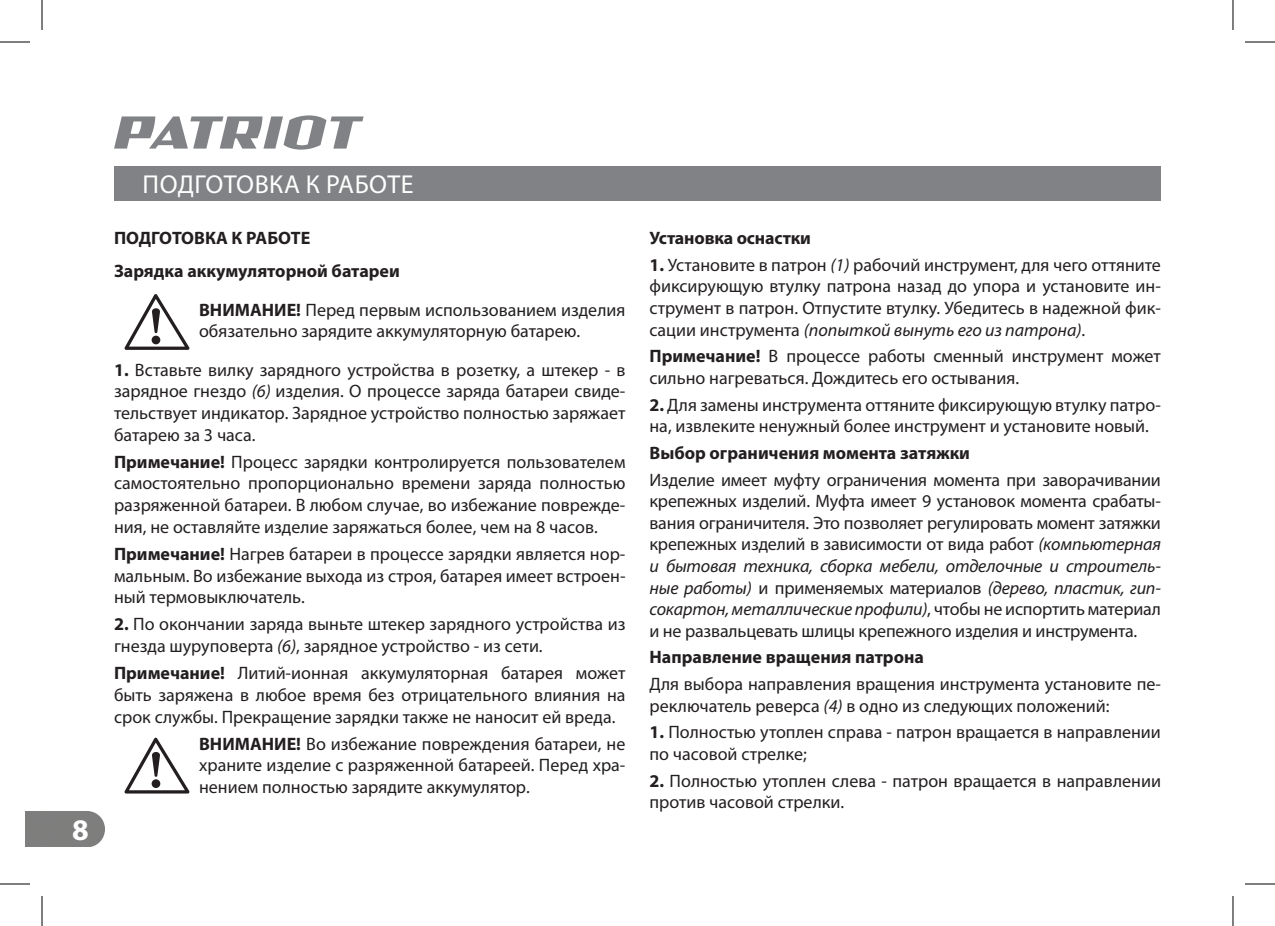
<style>
.page{position:relative;width:1275px;height:926px;background:#fff}
.page>*{position:absolute;margin:0;border:0;box-sizing:border-box;transform-origin:0 0}
.t1{font:700 30px "Myriad Pro";color:#fff}
.t2{font:26px "Myriad Pro";letter-spacing:.015em;color:#fff}
.t3{font:18px/21.6px "Myriad Pro";color:#231f20}
.t4{font:700 18px/33px "Myriad Pro";color:#231f20}
.s1{font-weight:700}
.s2{font-style:italic}
</style>
<div class="page">
<div style="left:25px;top:812px;width:79px;height:35px;background:#7e7e7d"></div>
<svg style="left:114px;top:115px;width:249px;height:35px"></svg>
<div style="left:114px;top:166px;width:1047px;height:34px;background:#808285"></div>
<svg style="left:124px;top:294px;width:66px;height:56px"></svg>
<svg style="left:124px;top:737px;width:66px;height:56px"></svg>
<hr style="left:0;top:42px;width:30px;height:1px;background:#000">
<hr style="left:1245px;top:42px;width:30px;height:1px;background:#000">
<hr style="left:0;top:884px;width:30px;height:1px;background:#000">
<hr style="left:1245px;top:884px;width:30px;height:1px;background:#000">
<hr style="left:42px;top:0;width:1px;height:30px;background:#000">
<hr style="left:42px;top:896px;width:1px;height:30px;background:#000">
<hr style="left:1232px;top:0;width:1px;height:30px;background:#000">
<hr style="left:1232px;top:896px;width:1px;height:30px;background:#000">
<h1 class="t1" style="left:72px;top:813px;width:18px">8</h1>
<h2 class="t2" style="left:143px;top:168px;width:272px">ПОДГОТОВКА К РАБОТЕ</h2>
<p class="t4" style="left:114px;top:222px;width:287px">ПОДГОТОВКА К РАБОТЕ<br>Зарядка аккумуляторной батареи</p>
<p class="t3" style="left:199px;top:298px;width:428px"><span class="s1">ВНИМАНИЕ!</span> Перед первым использованием изделия обязательно зарядите аккумуляторную батарею.</p>
<p class="t3" style="left:114px;top:359px;width:513px;text-align:justify"><span class="s1">1.</span> Вставьте вилку зарядного устройства в розетку, а штекер - в зарядное гнездо <span class="s2">(6)</span> изделия. О процессе заряда батареи свиде&shy;тельствует индикатор. Зарядное устройство полностью заряжает батарею за 3 часа.</p>
<p class="t3" style="left:114px;top:451px;width:513px;text-align:justify"><span class="s1">Примечание!</span> Процесс зарядки контролируется пользователем самостоятельно пропорционально времени заряда полностью разряженной батареи. В любом случае, во избежание поврежде&shy;ния, не оставляйте изделие заряжаться более, чем на 8 часов.</p>
<p class="t3" style="left:114px;top:543px;width:513px;text-align:justify"><span class="s1">Примечание!</span> Нагрев батареи в процессе зарядки является нор&shy;мальным. Во избежание выхода из строя, батарея имеет встроен&shy;ный термовыключатель.</p>
<p class="t3" style="left:114px;top:613px;width:513px"><span class="s1">2.</span> По окончании заряда выньте штекер зарядного устройства из гнезда шуруповерта <span class="s2">(6)</span>, зарядное устройство - из сети.</p>
<p class="t3" style="left:114px;top:662px;width:513px;text-align:justify"><span class="s1">Примечание!</span> Литий-ионная аккумуляторная батарея может быть заряжена в любое время без отрицательного влияния на срок службы. Прекращение зарядки также не наносит ей вреда.</p>
<p class="t3" style="left:199px;top:733px;width:428px;text-align:justify"><span class="s1">ВНИМАНИЕ!</span> Во избежание повреждения батареи, не храните изделие с разряженной батареей. Перед хра&shy;нением полностью зарядите аккумулятор.</p>
<p class="t4" style="left:649px;top:222px;width:163px">Установка оснастки</p>
<p class="t3" style="left:649px;top:254px;width:513px;text-align:justify"><span class="s1">1.</span> Установите в патрон <span class="s2">(1)</span> рабочий инструмент, для чего оттяните фиксирующую втулку патрона назад до упора и установите ин&shy;струмент в патрон. Отпустите втулку. Убедитесь в надежной фик&shy;сации инструмента <span class="s2">(попыткой вынуть его из патрона)</span>.</p>
<p class="t3" style="left:649px;top:345px;width:513px"><span class="s1">Примечание!</span> В процессе работы сменный инструмент может сильно нагреваться. Дождитесь его остывания.</p>
<p class="t3" style="left:649px;top:393px;width:513px"><span class="s1">2.</span> Для замены инструмента оттяните фиксирующую втулку патро&shy;на, извлеките ненужный более инструмент и установите новый.</p>
<p class="t4" style="left:649px;top:436px;width:322px">Выбор ограничения момента затяжки</p>
<p class="t3" style="left:649px;top:468px;width:513px;text-align:justify">Изделие имеет муфту ограничения момента при заворачивании крепежных изделий. Муфта имеет 9 установок момента срабаты&shy;вания ограничителя. Это позволяет регулировать момент затяжки крепежных изделий в зависимости от вида работ <span class="s2">(компьютерная и бытовая техника, сборка мебели, отделочные и строитель&shy;ные работы)</span> и применяемых материалов <span class="s2">(дерево, пластик, гип&shy;сокартон, металлические профили)</span>, чтобы не испортить материал и не развальцевать шлицы крепежного изделия и инструмента.</p>
<p class="t4" style="left:649px;top:641px;width:276px">Направление вращения патрона</p>
<p class="t3" style="left:649px;top:673px;width:513px">Для выбора направления вращения инструмента установите пе&shy;реключатель реверса <span class="s2">(4)</span> в одно из следующих положений:</p>
<p class="t3" style="left:649px;top:721px;width:513px"><span class="s1">1.</span> Полностью утоплен справа - патрон вращается в направлении по часовой стрелке;</p>
<p class="t3" style="left:649px;top:770px;width:513px"><span class="s1">2.</span> Полностью утоплен слева - патрон вращается в направлении против часовой стрелки.</p>
</div>
